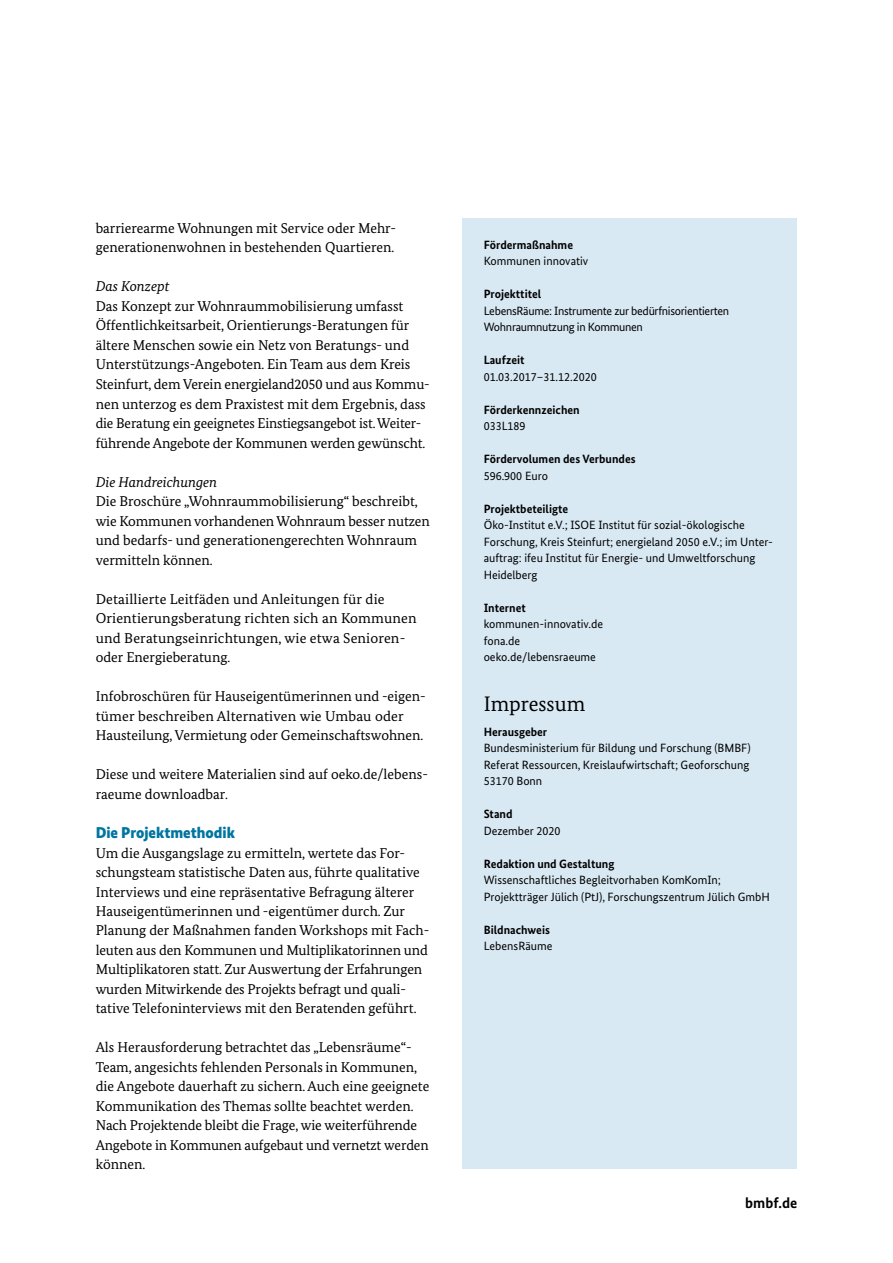
<style>
.page{position:relative;width:893px;height:1263px;background:#fff}
.page>*{position:absolute;margin:0;border:0;box-sizing:border-box;transform-origin:0 0}
.t1{font:21px "Bundes Serif";color:#000}
.t2{font:900 15.75px "Bundes Sans";color:#0075a0}
.t3{font:700 15px "Bundes Sans";color:#000}
.t4{font:14.25px/19.5px "Bundes Serif";color:#000}
.t5{font:12px/16.5px "Bundes Sans";color:#000}
.t6{font:700 12px "Bundes Sans";color:#000}
.t7{font:12px/16.5px "Bundes Sans";letter-spacing:-.025em;color:#000}
.s1{font-style:italic}
</style>
<div class="page">
<div style="left:462px;top:218px;width:335px;height:951px;background:#d9e9f3"></div>
<p class="t4" style="left:96px;top:218px;width:302px">barrierearme Wohnungen mit Service oder Mehr&shy;generationenwohnen in bestehenden Quartieren.</p>
<p class="t4" style="left:96px;top:277px;width:336px"><span class="s1">Das Konzept<br></span>Das Konzept zur Wohnraummobilisierung umfasst Öffent lichkeitsarbeit, Orientierungs-Beratungen für ältere Menschen sowie ein Netz von Beratungs- und Unter stützungs-Angeboten. Ein Team aus dem Kreis Steinfurt, dem Verein energieland2050 und aus Kommu&shy;nen unterzog es dem Praxistest mit dem Ergebnis, dass die Beratung ein geeignetes Einstiegsangebot ist.Weiter&shy;führende Angebote der Kommunen werden gewünscht.</p>
<p class="t4" style="left:96px;top:472px;width:336px"><span class="s1">Die Handreichungen<br></span>Die Broschüre „Wohnraummobilisierung“ beschreibt, wie Kommunen vorhandenen Wohnraum besser nutzen und bedarfs- und generationengerechten Wohnraum vermitteln können.</p>
<p class="t4" style="left:96px;top:589px;width:323px">Detaillierte Leitfäden und Anleitungen für die Orientierungsberatung richten sich an Kommunen und Beratungseinrichtungen, wie etwa Senioren&shy;oder Energieberatung.</p>
<p class="t4" style="left:96px;top:686px;width:332px">Infobroschüren für Hauseigentümerinnen und -eigen&shy;tümer beschreiben Alternativen wie Umbau oder<br>Hausteilung, Vermietung oder Gemeinschaftswohnen.</p>
<p class="t4" style="left:96px;top:764px;width:334px">Diese und weitere Materialien sind auf oeko.de/lebens&shy;raeume downloadbar.</p>
<p class="t2" style="left:96px;top:823px;width:141px">Die Projektmethodik</p>
<p class="t4" style="left:96px;top:843px;width:335px">Um die Ausgangslage zu ermitteln, wertete das For&shy;schungs team statistische Daten aus, führte qualitative Interviews und eine repräsentative Befragung älterer Hauseigentümerinnen und -eigentümer durch. Zur Planung der Maßnahmen fanden Workshops mit Fach&shy;leuten aus den Kommunen und Multiplikatorinnen und Multiplikatoren statt. Zur Auswertung der Erfahrungen wurden Mitwirkende des Projekts befragt und quali&shy;tative Telefoninterviews mit den Beratenden geführt.</p>
<p class="t4" style="left:96px;top:1037px;width:335px">Als Herausforderung betrachtet das „Lebensräume“- Team, angesichts fehlenden Personals in Kommunen, die Angebote dauerhaft zu sichern. Auch eine geeignete Kommunikation des Themas sollte beachtet werden.<br>Nach Projektende bleibt die Frage, wie weiterführende Angebote in Kommunen aufgebaut und vernetzt werden können.</p>
<h4 class="t6" style="left:484px;top:237px;width:91px">Fördermaßnahme</h4>
<p class="t5" style="left:484px;top:253px;width:106px">Kommunen innovativ</p>
<h4 class="t6" style="left:484px;top:287px;width:59px">Projekttitel</h4>
<p class="t7" style="left:484px;top:302px;width:247px">LebensRäume: Instrumente zur bedürfnisorientierten<br>Wohnraumnutzung in Kommunen</p>
<h4 class="t6" style="left:484px;top:353px;width:42px">Laufzeit</h4>
<p class="t5" style="left:484px;top:368px;width:115px">01.03.2017–31.12.2020</p>
<h4 class="t6" style="left:484px;top:402px;width:98px">Förderkennzeichen</h4>
<p class="t5" style="left:484px;top:418px;width:43px">033L189</p>
<h4 class="t6" style="left:484px;top:452px;width:153px">Fördervolumen des Verbundes</h4>
<p class="t5" style="left:484px;top:467px;width:66px">596.900 Euro</p>
<p class="t6" style="left:484px;top:501px;width:86px">Projektbeteiligte</p>
<p class="t5" style="left:484px;top:517px;width:291px">Öko-Institut e.V.; ISOE Institut für sozial-ökologische Forschung, Kreis Steinfurt; energieland 2050 e.V.; im Unter&shy;auftrag: ifeu Institut für Energie- und Umweltforschung Heidelberg</p>
<p class="t6" style="left:484px;top:600px;width:44px">Internet</p>
<p class="t5" style="left:484px;top:616px;width:121px">kommunen-innovativ.de</p>
<p class="t5" style="left:484px;top:632px;width:38px">fona.de</p>
<p class="t5" style="left:484px;top:649px;width:114px">oeko.de/lebensraeume</p>
<h5 class="t1" style="left:484px;top:691px;width:103px">Impressum</h5>
<h4 class="t6" style="left:484px;top:724px;width:65px">Herausgeber</h4>
<p class="t5" style="left:484px;top:740px;width:268px">Bundesministerium für Bildung und Forschung (BMBF)</p>
<p class="t5" style="left:484px;top:756px;width:267px">Referat Ressourcen, Kreislaufwirtschaft; Geoforschung<br>53170 Bonn</p>
<h4 class="t6" style="left:484px;top:807px;width:30px">Stand</h4>
<p class="t5" style="left:484px;top:822px;width:78px">Dezember 2020</p>
<h4 class="t6" style="left:484px;top:856px;width:132px">Redaktion und Gestaltung</h4>
<p class="t5" style="left:484px;top:872px;width:288px">Wissenschaftliches Begleitvorhaben KomKomIn;<br>Projektträger Jülich (PtJ), Forschungszentrum Jülich GmbH</p>
<h4 class="t6" style="left:484px;top:922px;width:68px">Bildnachweis</h4>
<p class="t5" style="left:484px;top:938px;width:70px">LebensRäume</p>
<p class="t3" style="left:745px;top:1194px;width:54px">bmbf.de</p>
</div>
